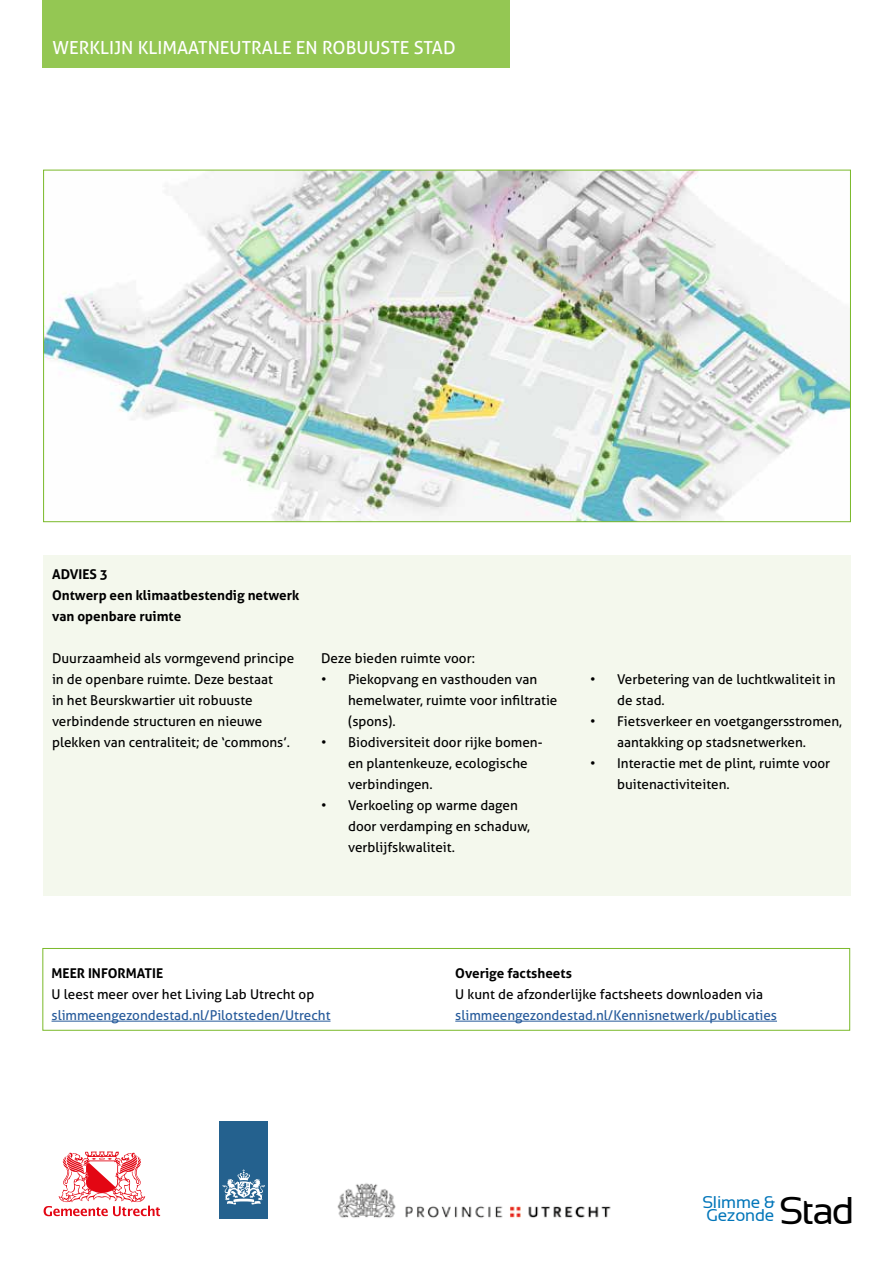
<style>
.page{position:relative;width:893px;height:1263px;background:#fff}
.page>*{position:absolute;margin:0;border:0;box-sizing:border-box;transform-origin:0 0}
.t1{font:38.7px "Sansation";color:#000}
.t2{font:18px "Aller";color:#fff}
.t3{font:16.95px/13.2px "Sansation";letter-spacing:-.01em;color:#0075b9}
.t4{font:13.5px/21px "Aller";color:#000}
.t5{font:13.5px "Aller";color:#275b9b}
.t6{font:700 13.5px/21px "Aller";color:#000}
</style>
<div class="page">
<svg style="left:44px;top:1151px;width:116px;height:65px"></svg>
<div style="left:219px;top:1121px;width:49px;height:97px;background:#24618e"></div>
<svg style="left:223px;top:1169px;width:42px;height:36px"></svg>
<img style="left:337px;top:1183px;width:274px;height:35px">
<div style="left:43px;top:0;width:467px;height:68px;background:#94c753"></div>
<div style="left:44px;top:555px;width:807px;height:340px;background:#f4f8ed"></div>
<img style="left:45px;top:172px;width:804px;height:348px">
<hr style="left:52px;top:1021px;width:279px;height:1px;background:#275b9b">
<hr style="left:455px;top:1021px;width:322px;height:1px;background:#275b9b">
<div style="left:43px;top:948px;width:807px;height:82px;border:1px solid #7ab929"></div>
<h2 class="t2" style="left:52px;top:37px;width:405px">WERKLIJN KLIMAATNEUTRALE EN ROBUUSTE STAD</h2>
<p class="t6" style="left:52px;top:564px;width:249px">ADVIES 3<br>Ontwerp een klimaatbestendig netwerk van openbare ruimte</p>
<p class="t4" style="left:52px;top:648px;width:244px">Duurzaamheid als vormgevend principe in de openbare ruimte. Deze bestaat<br>in het Beurskwartier uit robuuste verbindende structuren en nieuwe plekken van centraliteit; de ‘commons’.</p>
<p class="t4" style="left:321px;top:648px;width:155px">Deze bieden ruimte voor:</p>
<p class="t4" style="left:348px;top:669px;width:211px;text-indent:-27px">• Piekopvang en vasthouden van hemelwater, ruimte voor infiltratie (spons).</p>
<p class="t4" style="left:348px;top:732px;width:196px;text-indent:-27px">• Biodiversiteit door rijke bomen&shy;en plantenkeuze, ecologische verbindingen.</p>
<p class="t4" style="left:348px;top:795px;width:184px;text-indent:-27px">• Verkoeling op warme dagen door verdamping en schaduw, verblijfskwaliteit.</p>
<p class="t4" style="left:617px;top:669px;width:220px;text-indent:-27px">• Verbetering van de luchtkwaliteit in de stad.</p>
<p class="t4" style="left:617px;top:711px;width:227px;text-indent:-27px">• Fietsverkeer en voetgangersstromen, aantakking op stadsnetwerken.</p>
<p class="t4" style="left:617px;top:753px;width:215px;text-indent:-27px">• Interactie met de plint, ruimte voor buitenactiviteiten.</p>
<p class="t6" style="left:52px;top:963px;width:113px">MEER INFORMATIE</p>
<p class="t4" style="left:52px;top:984px;width:264px">U leest meer over het Living Lab Utrecht op</p>
<p class="t5" style="left:52px;top:1007px;width:280px">slimmeengezondestad.nl/Pilotsteden/Utrecht</p>
<p class="t6" style="left:455px;top:963px;width:118px">Overige factsheets</p>
<p class="t4" style="left:455px;top:984px;width:309px">U kunt de afzonderlijke factsheets downloaden via</p>
<p class="t5" style="left:455px;top:1007px;width:323px">slimmeengezondestad.nl/Kennisnetwerk/publicaties</p>
<p class="t3" style="left:702px;top:1195px;width:74px">Slimme &amp;<br>Gezonde</p>
<h1 class="t1" style="left:779px;top:1188px;width:77px">Stad</h1>
</div>
